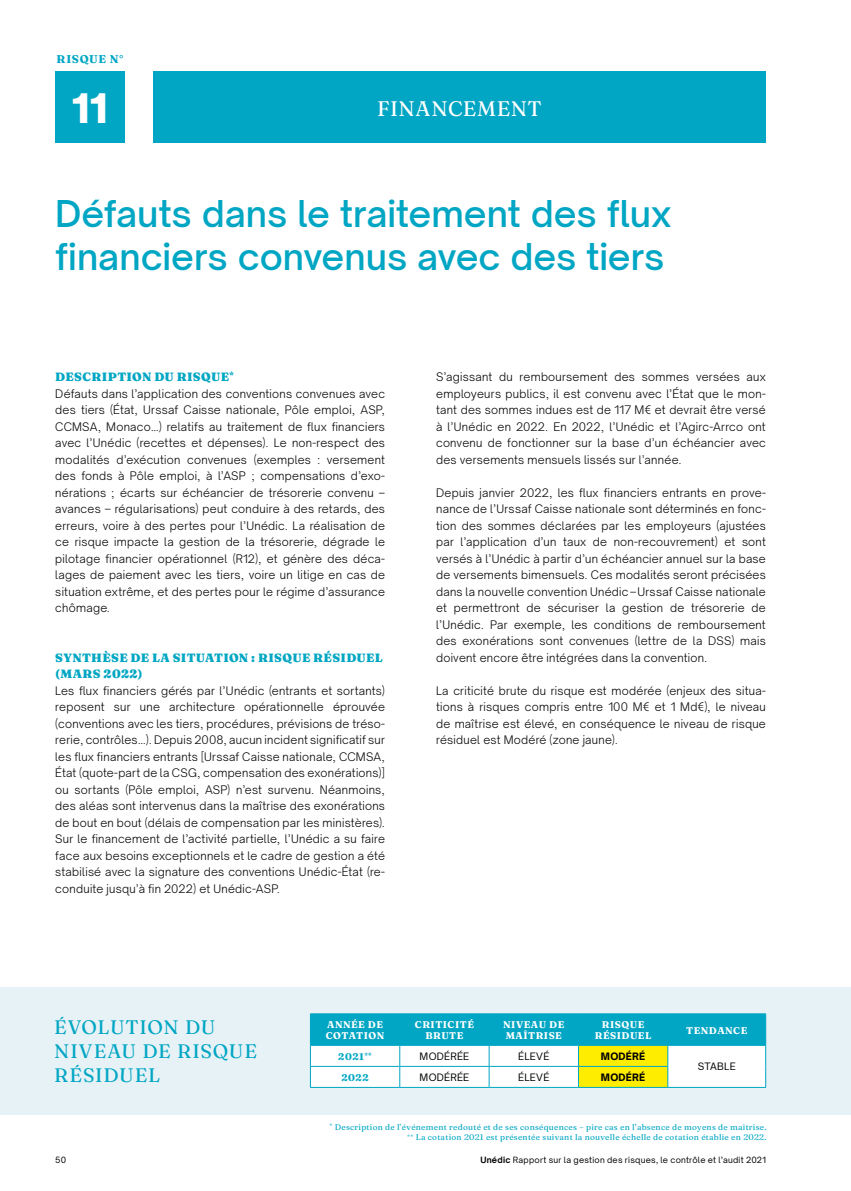
<style>
.page{position:relative;width:851px;height:1191px;background:#fff}
.page>*{position:absolute;margin:0;border:0;box-sizing:border-box;transform-origin:0 0}
.t1{font:900 45.75px "Circular Std";color:#fff}
.t2{font:500 36px/43.5px "Open Sauce Sans";color:#00a6c3}
.t3{font:21px "Fraunces 9 pt";letter-spacing:.025em;color:#fff}
.t4{font:19.5px/24px "Fraunces 9 pt";letter-spacing:.035em;color:#00a6c3}
.t5{font:900 12px/16.5px "Fraunces 9 pt";letter-spacing:.025em;color:#00a6c3}
.t6{font:300 11.25px/16.5px "Open Sauce Sans";letter-spacing:.025em;color:#000;text-align:justify}
.t7{font:700 11.25px "Fraunces 9 pt";letter-spacing:.07em;color:#00a6c3}
.t8{font:700 9.75px/10.5px "Fraunces 9 pt";letter-spacing:.05em;color:#fff}
.t9{font:9.75px "Open Sauce Sans";letter-spacing:.025em;color:#000}
.t10{font:800 9.75px "Open Sauce Sans";letter-spacing:.025em;color:#000}
.t11{font:700 9.75px "Fraunces 9 pt";letter-spacing:.05em;color:#00a6c3}
.t12{font:8.25px/10.5px "Fraunces 9 pt";letter-spacing:.03em;color:#00a6c3;text-align:right}
.t13{font:8.25px "Open Sauce Sans";letter-spacing:.03em;color:#000}
.s1{font-style:italic}
.s2{font-weight:700}
</style>
<div class="page">
<div style="left:0;top:986px;width:850px;height:128px;background:#e7f2f7"></div>
<hr style="left:850px;top:986px;width:1px;height:128px;background:#e7f2f7">
<div style="left:153px;top:72px;width:612px;height:71px;background:#00a6c3"></div>
<hr style="left:667px;top:1087px;width:98px;height:1px;background:#00a6c3">
<svg style="left:310px;top:1013px;width:456px;height:74px;background:#89d3c8"></svg>
<hr style="left:310px;top:1087px;width:89px;height:1px;background:#00a6c3">
<hr style="left:399px;top:1087px;width:90px;height:1px;background:#00a6c3">
<hr style="left:489px;top:1087px;width:89px;height:1px;background:#00a6c3">
<hr style="left:578px;top:1087px;width:89px;height:1px;background:#00a6c3">
<div style="left:55px;top:72px;width:70px;height:71px;background:#00a6c3"></div>
<p class="t7" style="left:57px;top:51px;width:69px">RISQUE N°</p>
<h1 class="t1" style="left:72px;top:77px;width:39px">11</h1>
<h3 class="t3" style="left:377px;top:93px;width:166px">FINANCEMENT</h3>
<h2 class="t2" style="left:55px;top:190px;width:617px">Défauts dans le traitement des flux financiers convenus avec des tiers</h2>
<p class="t5" style="left:55px;top:368px;width:180px">DESCRIPTION DU RISQUE<sup>*</sup></p>
<p class="t6" style="left:55px;top:385px;width:331px">Défauts dans l’application des conventions convenues avec des tiers (État, Urssaf Caisse nationale, Pôle emploi, ASP, CCMSA, Monaco…) relatifs au traitement de flux financiers avec l’Unédic (recettes et dépenses). Le non-respect des modalités d’exécution convenues (exemples : versement des fonds à Pôle emploi, à l’ASP ; compensations d’exo&shy;nérations ; écarts sur échéancier de trésorerie convenu – avances – régularisations) peut conduire à des retards, des erreurs, voire à des pertes pour l’Unédic. La réalisation de ce risque impacte la gestion de la trésorerie, dégrade le pilotage financier opérationnel (R12), et génère des déca&shy;lages de paiement avec les tiers, voire un litige en cas de situation extrême, et des pertes pour le régime d’assurance chômage<span class="s1">.</span></p>
<p class="t5" style="left:55px;top:648px;width:329px">SYNTHÈSE DE LA SITUATION : RISQUE RÉSIDUEL (MARS 2022)</p>
<p class="t6" style="left:55px;top:682px;width:331px">Les flux financiers gérés par l’Unédic (entrants et sortants) reposent sur une architecture opérationnelle éprouvée (conventions avec les tiers, procédures, prévisions de tréso&shy;rerie, contrôles…). Depuis 2008, aucun incident significatif sur les flux financiers entrants [Urssaf Caisse nationale, CCMSA, État (quote-part de la CSG, compensation des exonérations)] ou sortants (Pôle emploi, ASP) n’est survenu. Néanmoins, des aléas sont intervenus dans la maîtrise des exonérations de bout en bout (délais de compensation par les ministères).<br>Sur le financement de l’activité partielle, l’Unédic a su faire face aux besoins exceptionnels et le cadre de gestion a été stabilisé avec la signature des conventions Unédic-État (re&shy;conduite jusqu’à fin 2022) et Unédic-ASP.</p>
<p class="t6" style="left:436px;top:368px;width:331px">S’agissant du remboursement des sommes versées aux employeurs publics, il est convenu avec l’État que le mon&shy;tant des sommes indues est de 117 M€ et devrait être versé à l’Unédic en 2022. En 2022, l’Unédic et l’Agirc-Arrco ont convenu de fonctionner sur la base d’un échéancier avec des versements mensuels lissés sur l’année.</p>
<p class="t6" style="left:436px;top:484px;width:331px">Depuis janvier 2022, les flux financiers entrants en prove&shy;nance de l’Urssaf Caisse nationale sont déterminés en fonc&shy;tion des sommes déclarées par les employeurs (ajustées par l’application d’un taux de non-recouvrement) et sont versés à l’Unédic à partir d’un échéancier annuel sur la base de versements bimensuels. Ces modalités seront précisées dans la nouvelle convention Unédic–Urssaf Caisse nationale et permettront de sécuriser la gestion de trésorerie de l’Unédic. Par exemple, les conditions de remboursement des exonérations sont convenues (lettre de la DSS) mais doivent encore être intégrées dans la convention.</p>
<p class="t6" style="left:436px;top:682px;width:331px">La criticité brute du risque est modérée (enjeux des situa&shy;tions à risques compris entre 100 M€ et 1 Md€), le niveau de maîtrise est élevé, en conséquence le niveau de risque résiduel est Modéré (zone jaune).</p>
<h3 class="t4" style="left:54px;top:1014px;width:204px">ÉVOLUTION DU<br>NIVEAU DE RISQUE<br>RÉSIDUEL</h3>
<p class="t8" style="left:326px;top:1019px;width:60px">ANNÉE DE<br>COTATION</p>
<p class="t8" style="left:415px;top:1019px;width:60px;text-align:center">CRITICITÉ<br>BRUTE</p>
<p class="t8" style="left:503px;top:1019px;width:63px">NIVEAU DE<br>MAÎTRISE</p>
<p class="t8" style="left:595px;top:1019px;width:58px;text-align:center">RISQUE<br>RÉSIDUEL</p>
<p class="t8" style="left:686px;top:1024px;width:63px">TENDANCE</p>
<p class="t11" style="left:338px;top:1049px;width:35px">2021<sup>**</sup></p>
<p class="t9" style="left:419px;top:1049px;width:51px">MODÉRÉE</p>
<p class="t9" style="left:518px;top:1049px;width:33px">ÉLEVÉ</p>
<p class="t10" style="left:601px;top:1049px;width:46px">MODÉRÉ</p>
<p class="t9" style="left:697px;top:1060px;width:39px">STABLE</p>
<p class="t11" style="left:341px;top:1070px;width:29px">2022</p>
<p class="t9" style="left:419px;top:1070px;width:51px">MODÉRÉE</p>
<p class="t9" style="left:518px;top:1070px;width:33px">ÉLEVÉ</p>
<p class="t10" style="left:601px;top:1070px;width:46px">MODÉRÉ</p>
<p class="t12" style="left:329px;top:1121px;width:438px"><sup>*</sup> Description de l’événement redouté et de ses conséquences – pire cas en l’absence de moyens de maîtrise. <sup>**</sup> La cotation 2021 est présentée suivant la nouvelle échelle de cotation établie en 2022.</p>
<p class="t13" style="left:55px;top:1154px;width:12px">50</p>
<p class="t13" style="left:480px;top:1154px;width:287px"><span class="s2">Unédic</span> Rapport sur la gestion des risques, le contrôle et l’audit 2021</p>
</div>
